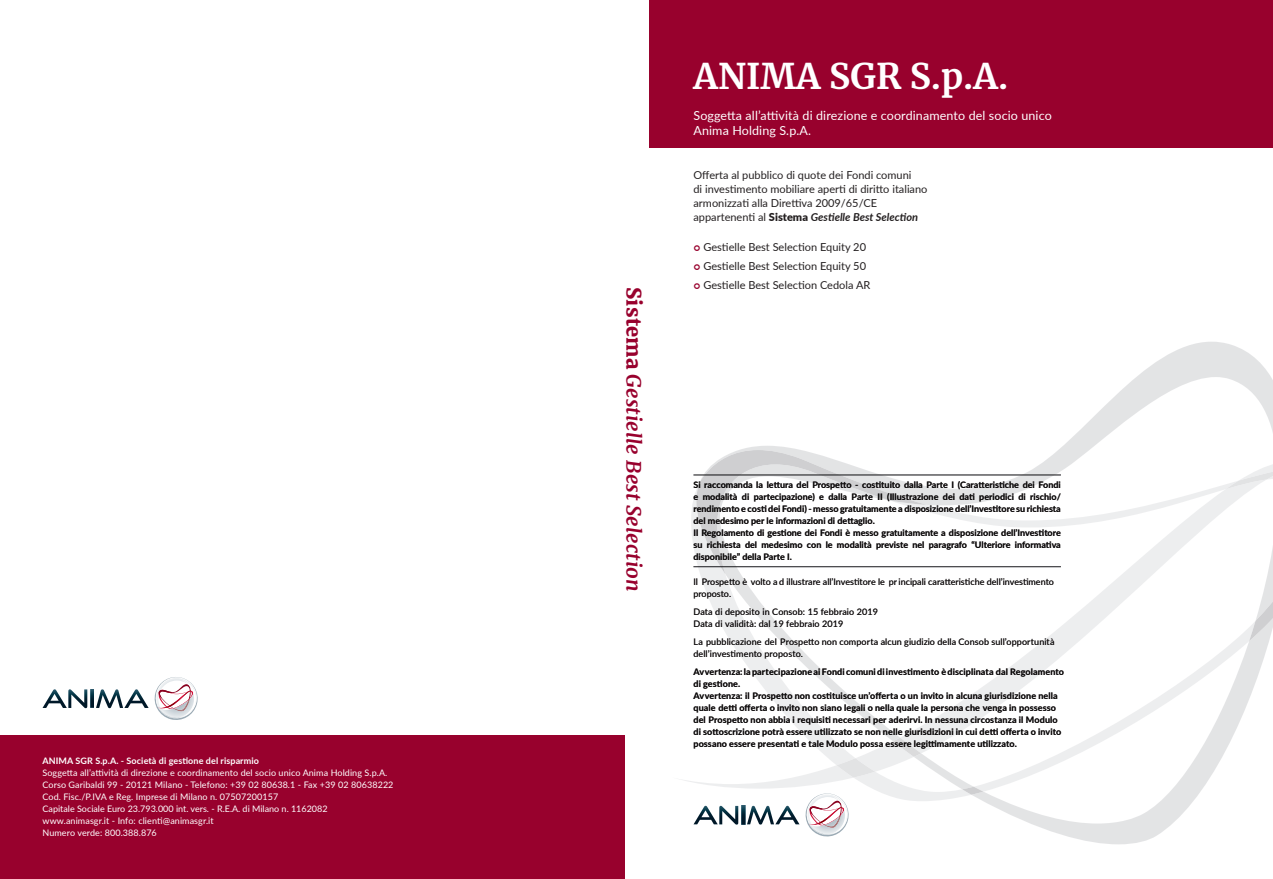
<style>
.page{position:relative;width:1273px;height:879px;background:#fff}
.page>*{position:absolute;margin:0;border:0;box-sizing:border-box;transform-origin:0 0}
.t1{font:700 35px "Merriweather";color:#fff}
.t2{font:italic 700 20px "Merriweather";letter-spacing:.01em;color:#98012d}
.t3{font:12.5px/15px "Lato";letter-spacing:.01em;color:#fff}
.t4{font:11px/14px "Lato";color:#231f20}
.t5{font:700 9px/12px "Lato";color:#231f20}
.t6{font:9px/12px "Lato";letter-spacing:.01em;color:#fff}
.t7{font:9px/12px "Lato";letter-spacing:.01em;color:#231f20}
.t8{font:700 9px "Lato";letter-spacing:.01em;color:#fff}
.s1{font-weight:900;font-style:normal}
.s2{font-weight:900}
.s3{font-weight:700;font-style:italic}
</style>
<div class="page">
<div style="left:649px;top:0;width:624px;height:147px;background:#98012d"></div>
<svg style="left:693px;top:342px;width:580px;height:502px"></svg>
<svg style="left:693px;top:450px;width:580px;height:345px"></svg>
<svg style="left:684px;top:462px;width:589px;height:326px"></svg>
<svg style="left:893px;top:462px;width:380px;height:6px"></svg>
<svg style="left:836px;top:468px;width:437px;height:309px"></svg>
<div style="left:0;top:736px;width:624px;height:143px;background:#98012d"></div>
<img style="left:693px;top:806px;width:45px;height:18px">
<img style="left:741px;top:806px;width:4px;height:18px">
<img style="left:747px;top:806px;width:52px;height:18px">
<svg style="left:803px;top:791px;width:48px;height:48px"></svg>
<img style="left:43px;top:689px;width:44px;height:19px">
<img style="left:91px;top:689px;width:3px;height:19px">
<img style="left:96px;top:689px;width:53px;height:19px">
<svg style="left:154px;top:677px;width:44px;height:43px"></svg>
<p class="t8" style="left:43px;top:754px;width:218px">ANIMA SGR S.p.A. - Società di gestione del risparmio</p>
<p class="t6" style="left:43px;top:766px;width:352px">Soggetta all’attività di direzione e coordinamento del socio unico Anima Holding S.p.A.<br>Corso Garibaldi 99 - 20121 Milano - Telefono: +39 02 80638.1 - Fax +39 02 80638222<br>Cod. Fisc./P.IVA e Reg. Imprese di Milano n. 07507200157<br>Capitale Sociale Euro 23.793.000 int. vers. - R.E.A. di Milano n. 1162082 www.animasgr.it - Info: clienti@animasgr.it<br>Numero verde: 800.388.876</p>
<h2 class="t2" style="left:648px;top:287px;width:306px;rotate:90deg"><span class="s1">Sistema</span> Gestielle Best Selection</h2>
<h1 class="t1" style="left:693px;top:52px;width:316px">ANIMA SGR S.p.A.</h1>
<h3 class="t3" style="left:693px;top:107px;width:360px">Soggetta all’attività di direzione e coordinamento del socio unico<br>Anima Holding S.p.A.</h3>
<p class="t4" style="left:693px;top:167px;width:235px">Offerta al pubblico di quote dei Fondi comuni<br>di investimento mobiliare aperti di diritto italiano armonizzati alla Direttiva 2009/65/CE appartenenti al <span class="s2">Sistema</span> <span class="s3">Gestielle Best Selection</span></p>
<p class="t4" style="left:703px;top:236px;width:168px;line-height:19.3px">Gestielle Best Selection Equity 20<br>Gestielle Best Selection Equity 50<br>Gestielle Best Selection Cedola AR</p>
<p class="t5" style="left:693px;top:479px;width:369px">Si raccomanda la lettura del Prospetto - costituito dalla Parte I (Caratteristiche dei Fondi e modalità di partecipazione) e dalla Parte II (Illustrazione dei dati periodici di rischio/ rendimento e costi dei Fondi) - messo gratuitamente a disposizione dell’Investitore su richiesta del medesimo per le informazioni di dettaglio.<br>Il Regolamento di gestione dei Fondi è messo gratuitamente a disposizione dell’Investitore su richiesta del medesimo con le modalità previste nel paragrafo “Ulteriore informativa disponibile” della Parte I.</p>
<p class="t7" style="left:693px;top:575px;width:362px">Il Prospetto è volto a d illustrare all’Investitore le pr incipali caratteristiche dell’investimento proposto.</p>
<p class="t7" style="left:693px;top:605px;width:186px">Data di deposito in Consob: 15 febbraio 2019<br>Data di validità: dal 19 febbraio 2019</p>
<p class="t7" style="left:693px;top:635px;width:363px">La pubblicazione del Prospetto non comporta alcun giudizio della Consob sull’opportunità dell’investimento proposto.</p>
<p class="t5" style="left:693px;top:665px;width:372px">Avvertenza: la partecipazione ai Fondi comuni di investimento è disciplinata dal Regolamento di gestione.<br>Avvertenza: il Prospetto non costituisce un’offerta o un invito in alcuna giurisdizione nella quale detti offerta o invito non siano legali o nella quale la persona che venga in possesso del Prospetto non abbia i requisiti necessari per aderirvi. In nessuna circostanza il Modulo di sottoscrizione potrà essere utilizzato se non nelle giurisdizioni in cui detti offerta o invito possano essere presentati e tale Modulo possa essere legittimamente utilizzato.</p>
</div>
